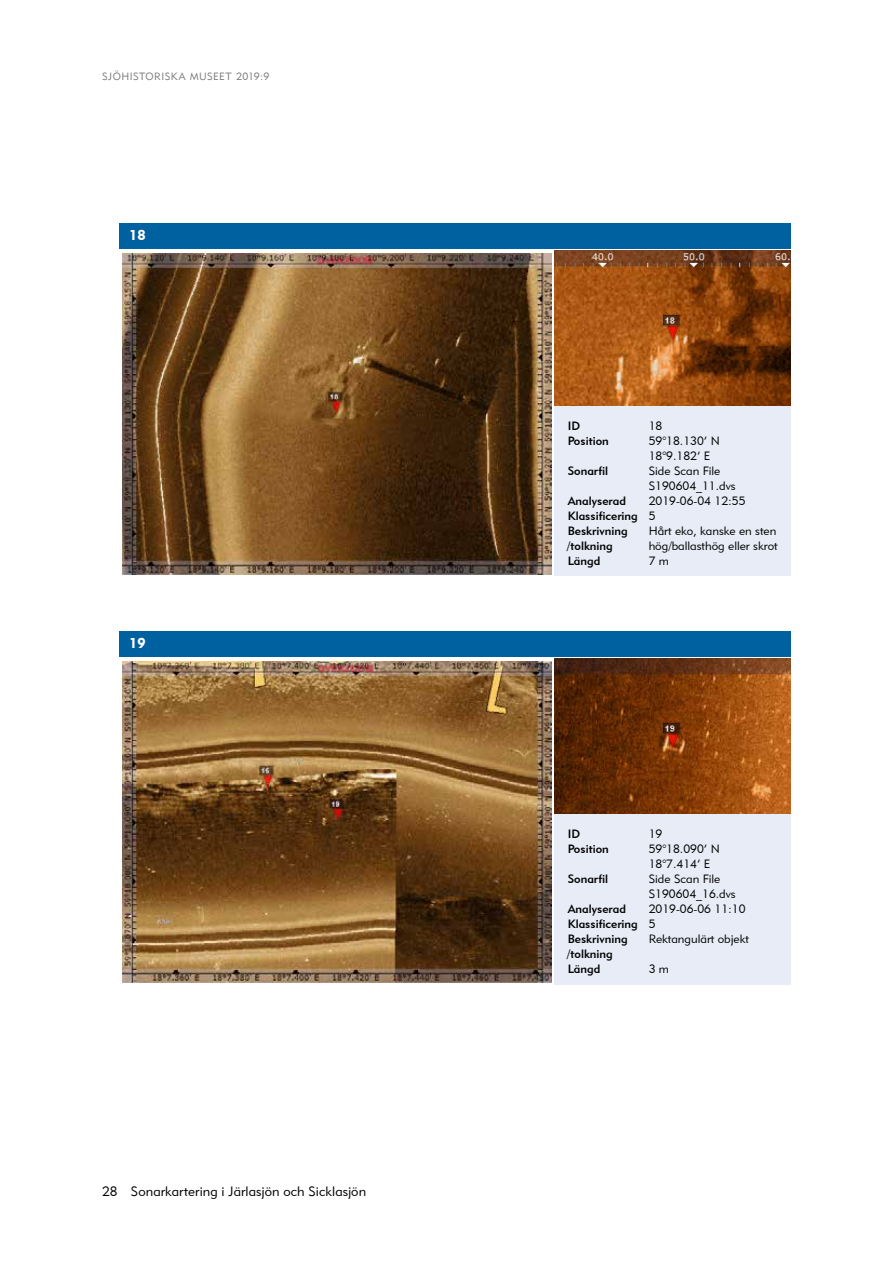
<style>
.page{position:relative;width:893px;height:1263px;background:#fff}
.page>*{position:absolute;margin:0;border:0;box-sizing:border-box;transform-origin:0 0}
.t1{font:14.25px "Geometric 415 BT Black A";color:#fff}
.t2{font:13.5px "Geometric 415 BT Lite A";letter-spacing:.005em;color:#000}
.Formula{font:12px/15px "Geometric 415 BT Lite A";color:#000}
.t3{font:12px/14.9px "Geometric 415 BT Medium A";color:#000}
.t4{font:10.5px "Geometric 415 BT Lite A";letter-spacing:.04em;color:#797979}
.s1{font-family:"Geometric 415 BT Lite A"}
</style>
<div class="page">
<div style="left:554px;top:815px;width:237px;height:170px;background:#e7ecf7"></div>
<div style="left:554px;top:407px;width:237px;height:169px;background:#e7ecf7"></div>
<div style="left:119px;top:223px;width:672px;height:25px;background:#0061a1"></div>
<img style="left:122px;top:253px;width:429px;height:322px">
<img style="left:554px;top:250px;width:237px;height:155px">
<div style="left:119px;top:631px;width:672px;height:26px;background:#0061a1"></div>
<img style="left:122px;top:661px;width:429px;height:322px">
<img style="left:554px;top:658px;width:237px;height:156px">
<p class="t4" style="left:102px;top:70px;width:169px">SJÖHISTORISKA MUSEET 2019:9</p>
<h4 class="t1" style="left:129px;top:226px;width:18px">18</h4>
<h4 class="t1" style="left:129px;top:634px;width:18px">19</h4>
<p class="t2" style="left:102px;top:1183px;width:266px">28 Sonarkartering i Järlasjön och Sicklasjön</p>
<p class="t3" style="left:568px;top:418px;width:14px">ID</p>
<p class="Formula" style="left:649px;top:418px;width:15px">18</p>
<p class="t3" style="left:568px;top:433px;width:43px">Position</p>
<p class="Formula" style="left:649px;top:433px;width:73px">59°18.130’ N</p>
<p class="Formula" style="left:649px;top:448px;width:63px">18°9.182’ E</p>
<p class="t3" style="left:568px;top:463px;width:42px">Sonarfil</p>
<p class="Formula" style="left:649px;top:463px;width:88px">Side Scan File<br>S190604_11.dvs</p>
<p class="t3" style="left:568px;top:493px;width:60px">Analyserad</p>
<p class="Formula" style="left:649px;top:493px;width:98px">2019-06-04 12:55</p>
<p class="t3" style="left:568px;top:508px;width:89px">Klassificering <span class="s1">5</span></p>
<p class="t3" style="left:567px;top:523px;width:62px">Beskrivning /tolkning</p>
<p class="Formula" style="left:649px;top:523px;width:131px">Hårt eko, kanske en sten hög/ballasthög eller skrot</p>
<p class="t3" style="left:568px;top:553px;width:34px">Längd</p>
<p class="Formula" style="left:649px;top:553px;width:22px">7 m</p>
<p class="t3" style="left:568px;top:826px;width:14px">ID</p>
<p class="Formula" style="left:649px;top:826px;width:15px">19</p>
<p class="t3" style="left:568px;top:841px;width:43px">Position</p>
<p class="Formula" style="left:649px;top:841px;width:73px">59°18.090’ N</p>
<p class="Formula" style="left:649px;top:856px;width:63px">18°7.414’ E</p>
<p class="t3" style="left:568px;top:871px;width:42px">Sonarfil</p>
<p class="Formula" style="left:649px;top:871px;width:88px">Side Scan File<br>S190604_16.dvs</p>
<p class="t3" style="left:568px;top:901px;width:60px">Analyserad</p>
<p class="Formula" style="left:649px;top:901px;width:98px">2019-06-06 11:10</p>
<p class="t3" style="left:568px;top:916px;width:89px">Klassificering <span class="s1">5</span></p>
<p class="t3" style="left:567px;top:931px;width:62px">Beskrivning /tolkning</p>
<p class="Formula" style="left:649px;top:931px;width:102px">Rektangulärt objekt</p>
<p class="t3" style="left:568px;top:961px;width:34px">Längd</p>
<p class="Formula" style="left:649px;top:961px;width:22px">3 m</p>
</div>
